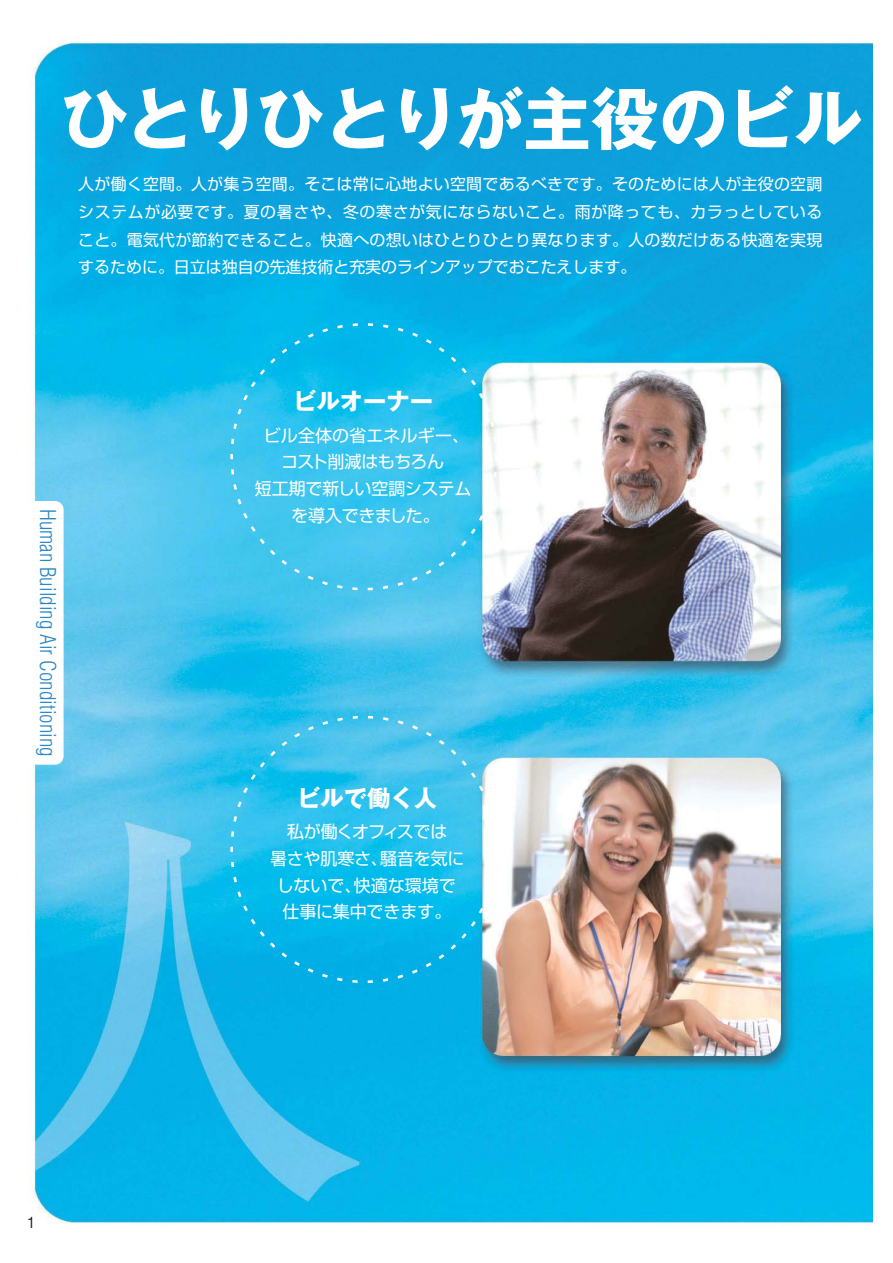
<style>
.page{position:relative;width:893px;height:1263px;background:#fff}
.page>*{position:absolute;margin:0;border:0;box-sizing:border-box;transform-origin:0 0}
.t1{font:68.1px "Gothic MB101 Bold 90 pv RKSJ H";letter-spacing:-.02em;color:#fff}
.t2{font:23.4px "Gothic MB101 Bold 90 pv RKSJ H";color:#fff}
.t3{font:300 condensed 21.3px "Helvetica";color:#2b87c8}
.t4{font:16.95px/26.5px "Shin Go regular 90 pv RKSJ H";letter-spacing:-.01em;color:#fff;text-align:center}
.t5{font:15.9px/27.6px "Shin Go regular 90 pv RKSJ H";color:#fff;text-align:justify}
.t6{font:condensed 14.85px "Helvetica";color:#201d1f}
</style>
<div class="page">
<img style="left:28px;top:42px;width:845px;height:1182px">
<div style="left:8px;top:501px;width:56px;height:264px;background:#fff;border-radius:9px"></div>
<h1 class="t1" style="left:61px;top:94px;width:803px">ひとりひとりが主役のビル</h1>
<p class="t5" style="left:78px;top:173px;width:746px">人が働く空間。人が集う空間。そこは常に心地よい空間であるべきです。そのためには人が主役の空調システムが必要です。夏の暑さや、冬の寒さが気にならないこと。雨が降っても、カラっとしていること。電気代が節約できること。快適への想いはひとりひとり異なります。人の数だけある快適を実現するために。日立は独自の先進技術と充実のラインアップでおこたえします。</p>
<h3 class="t3" style="left:56px;top:509px;width:249px;rotate:90deg">Human Building Air Conditioning</h3>
<p class="t6" style="left:28px;top:1217px;width:9px">1</p>
<h2 class="t2" style="left:293px;top:392px;width:142px">ビルオーナー</h2>
<p class="t4" style="left:255px;top:424px;width:218px">ビル全体の省エネルギー、コスト削減はもちろん<br>短工期で新しい空調システムを導入できました。</p>
<h2 class="t2" style="left:297px;top:789px;width:142px">ビルで働く人</h2>
<p class="t4" style="left:270px;top:821px;width:196px">私が働くオフィスでは<br>暑さや肌寒さ、騒音を気にしないで、快適な環境で仕事に集中できます。</p>
</div>
